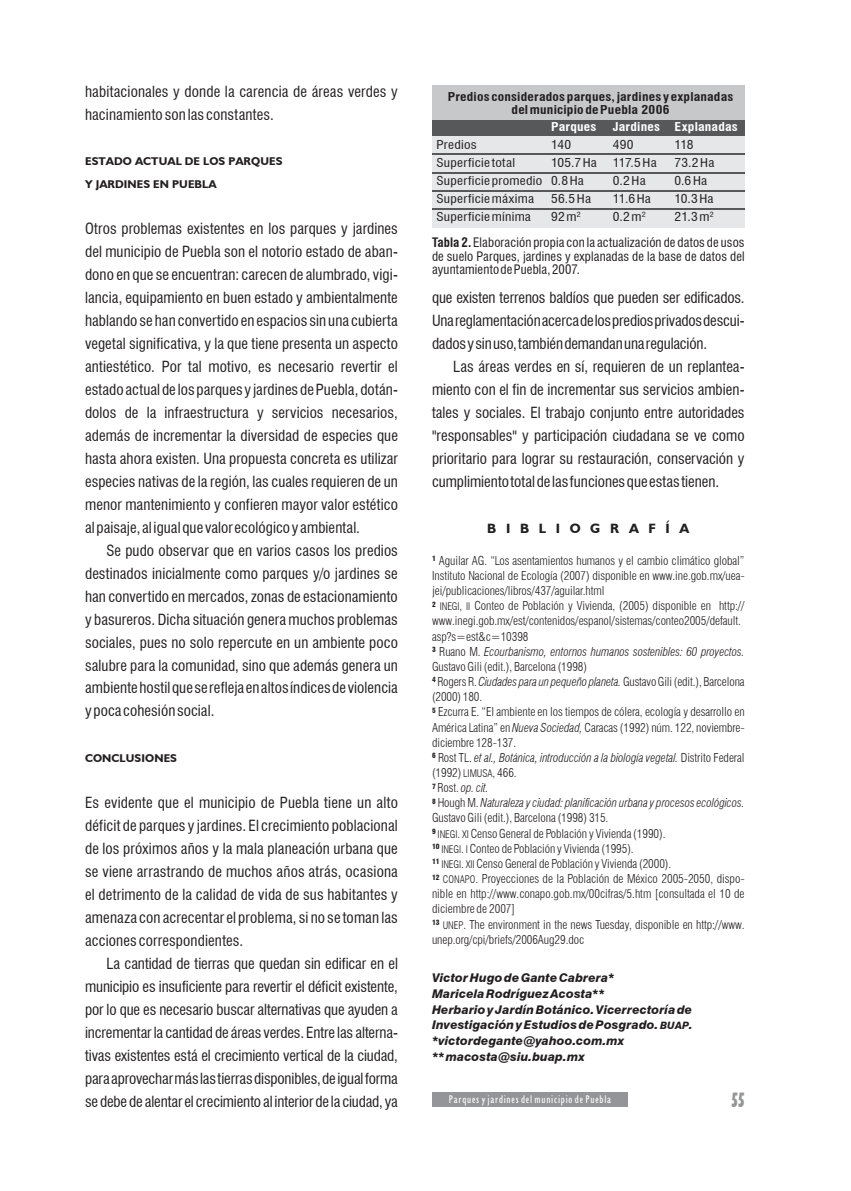
<style>
.page{position:relative;width:851px;height:1191px;background:#fff}
.page>*{position:absolute;margin:0;border:0;box-sizing:border-box;transform-origin:0 0}
.t1{font:700 condensed 21px "Humanist 521 BT Xtra";color:#939598;scale:.75 1}
.ATexto{font:condensed 15px/23px "Swiss 721 BT";letter-spacing:.005em;color:#231f20;text-align:justify}
.NOTAS{font:700 13.5px "Humanist 521 BT";letter-spacing:.715em;color:#231f20}
.ATexto-2{font:condensed 12.75px/13.5px "Swiss 721 BT";letter-spacing:.01em;color:#231f20;text-align:justify}
.Referencias{font:300 condensed 12px/15.1px "Swiss 721 BT";letter-spacing:-.005em;color:#231f20;text-align:justify}
.Referencias-2{font:italic 300 condensed 12px/15.1px "Swiss 721 BT";letter-spacing:-.005em;color:#231f20}
.ATexto-3{font:italic 800 12px/15.8px "Swiss 721 BT";letter-spacing:.005em;color:#231f20}
.ATexto-4{font:condensed 11.85px "Swiss 721 BT";letter-spacing:.02em;color:#231f20;scale:1.13 1}
.ATexto-5{font:700 condensed 11.85px "Swiss 721 BT";letter-spacing:.015em;color:#231f20;scale:1.13 1}
.ATexto-6{font:700 condensed 11.85px "Swiss 721 BT";letter-spacing:.015em;color:#fff;scale:1.13 1}
.ATexto-7{font:700 11.25px "Humanist 521 BT";letter-spacing:.01em;color:#231f20}
.ATexto-8{font:condensed 11.25px "Humanist 521 BT";letter-spacing:.07em;color:#fff}
.s1{font-weight:700}
.s2{font-family:"Swiss 721 BT Light Condensed SC850";font-weight:400;font-stretch:normal;font-size:10.2px}
.s3{font-style:normal}
.s4{font-style:italic}
.s5{font-family:"Swiss 721 BT Light Condensed SC850";font-weight:400;font-style:normal;font-stretch:normal;font-size:10.2px}
.s6{font-family:"Swiss 721 BT Light Condensed SC850";font-weight:400;font-stretch:normal}
.s7{font-family:"Swiss 721 BT Heavy Italic SC850";font-weight:400;font-style:normal;font-size:10.2px}
</style>
<div class="page">
<div style="left:432px;top:1092px;width:195px;height:14px;background:#939598"></div>
<div style="left:432px;top:124px;width:312px;height:104px;background:#e6e7e9"></div>
<div style="left:432px;top:92px;width:312px;height:44px;background:#57585a"></div>
<hr style="left:432px;top:153px;width:312px;height:2px;background:#57585a">
<hr style="left:432px;top:172px;width:312px;height:2px;background:#57585a">
<hr style="left:432px;top:190px;width:312px;height:1px;background:#57585a">
<hr style="left:432px;top:208px;width:312px;height:1px;background:#57585a">
<div style="left:432px;top:85px;width:312px;height:34px;background:#c7c8ca"></div>
<p class="ATexto" style="left:85px;top:80px;width:314px">habitacionales y donde la carencia de áreas verdes y hacinamiento son las constantes.</p>
<p class="ATexto-7" style="left:85px;top:155px;width:90px">ESTADO ACTUALD</p>
<p class="ATexto-7" style="left:194px;top:155px;width:33px">E LOSPAR</p>
<p class="ATexto-7" style="left:251px;top:155px;width:32px">QUES</p>
<p class="ATexto-7" style="left:85px;top:177px;width:24px">Y JARD</p>
<p class="ATexto-7" style="left:124px;top:177px;width:87px">INES EN PUEBLA</p>
<p class="ATexto" style="left:85px;top:217px;width:314px">Otros problemas existentes en los parques y jardines del municipio de Puebla son el notorio estado de aban&shy;dono en que se encuentran: carecen de alumbrado, vigi&shy;lancia, equipamiento en buen estado y ambientalmente hablando se han convertido en espacios sin una cubierta vegetal significativa, y la que tiene presenta un aspecto antiestético. Por tal motivo, es necesario revertir el estado actual de los parques y jardines de Puebla, dotán&shy;dolos de la infraestructura y servicios necesarios, además de incrementar la diversidad de especies que hasta ahora existen. Una propuesta concreta es utilizar especies nativas de la región, las cuales requieren de un menor mantenimiento y confieren mayor valor estético al paisaje, al igual que valor ecológico y ambiental.</p>
<p class="ATexto" style="left:85px;top:539px;width:314px;text-indent:21px">Se pudo observar que en varios casos los predios destinados inicialmente como parques y/o jardines se han convertido en mercados, zonas de estacionamiento y basureros. Dicha situación genera muchos problemas sociales, pues no solo repercute en un ambiente poco salubre para la comunidad, sino que además genera un ambiente hostil que se refleja en altos índices de violencia y poca cohesión social.</p>
<p class="ATexto-7" style="left:85px;top:751px;width:92px">CONCLUSIONES</p>
<p class="ATexto" style="left:85px;top:791px;width:314px">Es evidente que el municipio de Puebla tiene un alto déficit de parques y jardines. El crecimiento poblacional de los próximos años y la mala planeación urbana que se viene arrastrando de muchos años atrás, ocasiona el detrimento de la calidad de vida de sus habitantes y amenaza con acrecentar el problema, si no se toman las acciones correspondientes.</p>
<p class="ATexto" style="left:85px;top:952px;width:314px;text-indent:21px">La cantidad de tierras que quedan sin edificar en el municipio es insuficiente para revertir el déficit existente, por lo que es necesario buscar alternativas que ayuden a incrementar la cantidad de áreas verdes. Entre las alterna&shy;tivas existentes está el crecimiento vertical de la ciudad, para aprovechar más las tierras disponibles, de igual forma se debe de alentar el crecimiento al interior de la ciudad, ya</p>
<p class="ATexto-5" style="left:447px;top:90px;width:254px">Predios considerados parques, jardines y explanadas</p>
<p class="ATexto-5" style="left:511px;top:103px;width:141px">del municipio de Puebla 2006</p>
<p class="ATexto-6" style="left:551px;top:119px;width:42px">Parques</p>
<p class="ATexto-6" style="left:612px;top:119px;width:112px">Jardines Explanadas</p>
<p class="ATexto-4" style="left:436px;top:137px;width:37px">Predios</p>
<p class="ATexto-4" style="left:551px;top:137px;width:19px">140</p>
<p class="ATexto-4" style="left:612px;top:137px;width:20px">490</p>
<p class="ATexto-4" style="left:674px;top:137px;width:18px">118</p>
<p class="ATexto-4" style="left:436px;top:155px;width:71px">Superficie total</p>
<p class="ATexto-4" style="left:551px;top:155px;width:42px">105.7 Ha</p>
<p class="ATexto-4" style="left:612px;top:155px;width:40px">117.5 Ha</p>
<p class="ATexto-4" style="left:674px;top:155px;width:37px">73.2 Ha</p>
<p class="ATexto-4" style="left:436px;top:173px;width:132px">Superficie promedio 0.8 Ha</p>
<p class="ATexto-4" style="left:612px;top:173px;width:31px">0.2 Ha</p>
<p class="ATexto-4" style="left:674px;top:173px;width:30px">0.6 Ha</p>
<p class="ATexto-4" style="left:436px;top:191px;width:88px">Superficie máxima</p>
<p class="ATexto-4" style="left:551px;top:191px;width:37px">56.5 Ha</p>
<p class="ATexto-4" style="left:612px;top:191px;width:35px">11.6 Ha</p>
<p class="ATexto-4" style="left:674px;top:191px;width:36px">10.3 Ha</p>
<p class="ATexto-4" style="left:436px;top:209px;width:85px">Superficie mínima</p>
<p class="ATexto-4" style="left:551px;top:209px;width:28px">92 m<sup>2</sup></p>
<p class="ATexto-4" style="left:612px;top:209px;width:31px">0.2 m<sup>2</sup></p>
<p class="ATexto-4" style="left:674px;top:209px;width:36px">21.3 m<sup>2</sup></p>
<p class="ATexto-2" style="left:432px;top:236px;width:314px"><span class="s1">Tabla 2.</span> Elaboración propia con la actualización de datos de usos de suelo Parques, jardines y explanadas de la base de datos del ayuntamiento de Puebla, 2007.</p>
<p class="ATexto" style="left:432px;top:286px;width:314px">que existen terrenos baldíos que pueden ser edificados.<br>Una reglamentación acerca de los predios privados descui&shy;dados y sin uso, también demandan una regulación.</p>
<p class="ATexto" style="left:432px;top:355px;width:314px;text-indent:21px">Las áreas verdes en sí, requieren de un replantea&shy;miento con el fin de incrementar sus servicios ambien&shy;tales y sociales. El trabajo conjunto entre autoridades "responsables" y participación ciudadana se ve como prioritario para lograr su restauración, conservación y cumplimiento total de las funciones que estas tienen.</p>
<p class="NOTAS" style="left:487px;top:520px;width:138px">BIBLIOGRA</p>
<p class="NOTAS" style="left:648px;top:520px;width:43px">FÍA</p>
<p class="Referencias" style="left:432px;top:553px;width:314px"><sup>1</sup> Aguilar AG. “Los asentamientos humanos y el cambio climático global” Instituto Nacional de Ecología (2007) disponible en www.ine.gob.mx/uea&shy;jei/publicaciones/libros/437/aguilar.html</p>
<p class="Referencias" style="left:432px;top:598px;width:314px;text-align:left"><sup>2</sup> <span class="s2">INEGI</span>, <span class="s2">II</span> Conteo de Población y Vivienda, (2005) disponible en http:// www.inegi.gob.mx/est/contenidos/espanol/sistemas/conteo2005/default. asp?s=est&amp;c=10398</p>
<p class="Referencias-2" style="left:432px;top:644px;width:314px"><sup>3</sup> <span class="s3">Ruano M.</span> Ecourbanismo, entornos humanos sostenibles: 60 proyectos.<br><span class="s3">Gustavo Gili (edit.), Barcelona (1998)</span></p>
<p class="Referencias" style="left:432px;top:674px;width:314px"><sup>4</sup> Rogers R. <span class="s4">Ciudades para un pequeño planeta.</span> Gustavo Gili (edit.), Barcelona (2000) 180.</p>
<p class="Referencias" style="left:432px;top:704px;width:314px"><sup>5</sup> Ezcurra E. “El ambiente en los tiempos de cólera, ecología y desarrollo en América Latina” en <span class="s4">Nueva Sociedad,</span> Caracas (1992) núm. 122, noviembre&shy;diciembre 128-137.</p>
<p class="Referencias-2" style="left:432px;top:750px;width:314px"><sup>6</sup> <span class="s3">Rost TL.</span> et al., Botánica, introducción a la biología vegetal. <span class="s3">Distrito Federal (1992)</span> <span class="s5">LIMUSA</span><span class="s3">, 466.</span></p>
<p class="Referencias-2" style="left:432px;top:780px;width:58px"><sup>7</sup> <span class="s3">Rost.</span> op. cit.</p>
<p class="Referencias-2" style="left:432px;top:795px;width:314px"><sup>8</sup> <span class="s3">Hough M.</span> Naturaleza y ciudad: planificación urbana y procesos ecológicos.<br><span class="s3">Gustavo Gili (edit.), Barcelona (1998) 315.</span></p>
<p class="Referencias" style="left:432px;top:825px;width:235px"><sup>9</sup> <span class="s2">INEGI</span>. <span class="s2">XI</span> Censo General de Población y Vivienda (1990).</p>
<p class="Referencias" style="left:432px;top:841px;width:203px"><sup>10</sup> <span class="s2">INEGI</span><span class="s6">.</span> <span class="s2">I</span> Conteo de Población y Vivienda (1995).</p>
<p class="Referencias" style="left:432px;top:856px;width:241px"><sup>11</sup> <span class="s2">INEGI</span><span class="s6">.</span> <span class="s2">XII</span> Censo General de Población y Vivienda (2000).</p>
<p class="Referencias" style="left:432px;top:871px;width:314px"><sup>12</sup> <span class="s2">CONAPO</span>. Proyecciones de la Población de México 2005-2050, dispo&shy;nible en http://www.conapo.gob.mx/00cifras/5.htm [consultada el 10 de diciembre de 2007]</p>
<p class="Referencias" style="left:432px;top:916px;width:314px"><sup>13</sup> <span class="s2">UNEP</span>. The environment in the news Tuesday, disponible en http://www. unep.org/cpi/briefs/2006Aug29.doc</p>
<p class="ATexto-3" style="left:432px;top:969px;width:183px">Victor Hugo de Gante Cabrera*</p>
<p class="ATexto-3" style="left:432px;top:985px;width:174px">Maricela Rodríguez Acosta**</p>
<p class="ATexto-3" style="left:432px;top:1001px;width:262px">Herbario y Jardín Botánico. Vicerrectoría de<br>Investigación y Estudios de Posgrado. <span class="s7">buap</span>.</p>
<p class="ATexto-3" style="left:432px;top:1032px;width:194px">*victordegante@yahoo.com.mx ** macosta@siu.buap.mx</p>
<p class="ATexto-8" style="left:449px;top:1092px;width:164px">Parques y jardines del municipio de Puebla</p>
<h1 class="t1" style="left:731px;top:1086px;width:19px">55</h1>
</div>
